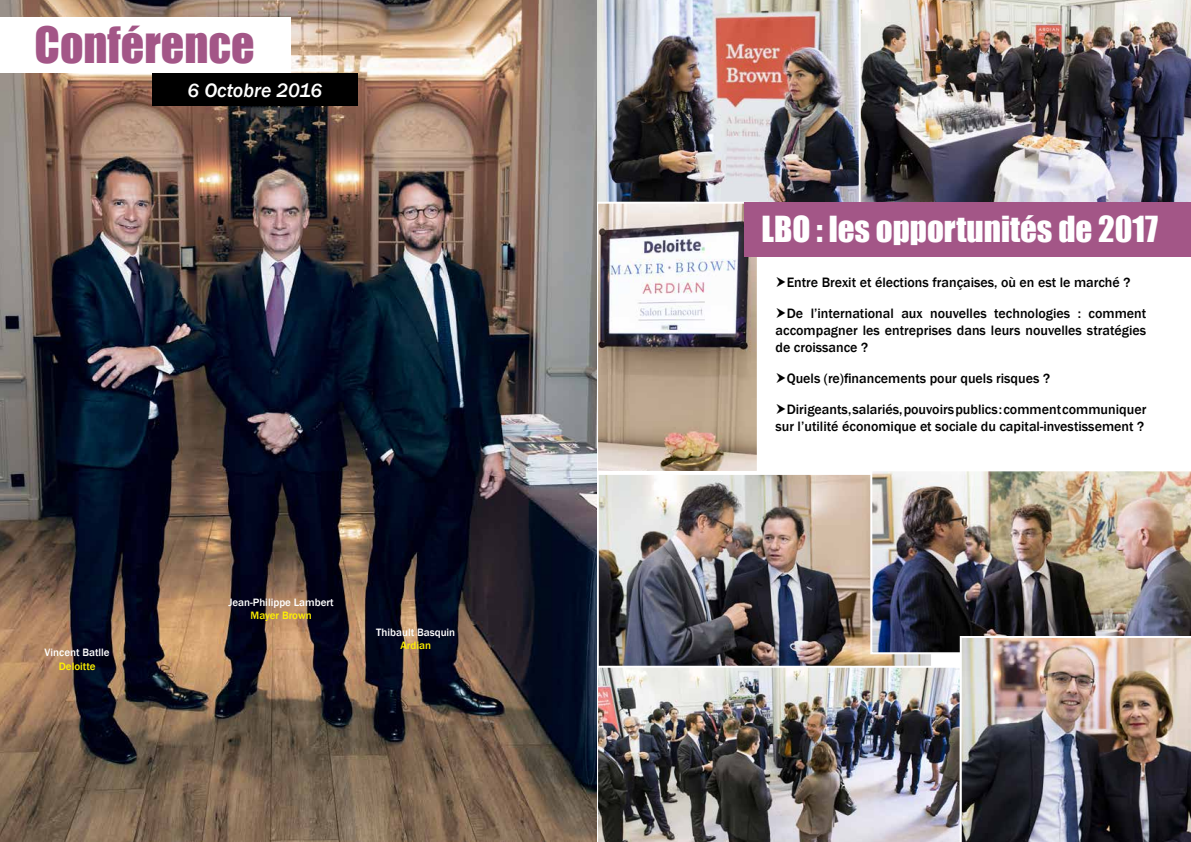
<style>
.page{position:relative;width:1191px;height:842px;background:#fff}
.page>*{position:absolute;margin:0;border:0;box-sizing:border-box;transform-origin:0 0}
.t1{font:46px "Impact";color:#a35687}
.t2{font:33px "Impact";color:#fff}
.t3{font:italic 500 20px "Franklin Gothic";color:#fff}
.t4{font:500 14px/16.8px "Franklin Gothic";color:#000;text-align:justify}
.t5{font:500 11px "Franklin Gothic";color:#fff}
.t6{font:500 11px "Franklin Gothic";color:#fff200}
</style>
<div class="page">
<img style="left:860px;top:0;width:331px;height:202px">
<img style="left:600px;top:476px;width:330px;height:190px">
<img style="left:597px;top:0;width:262px;height:202px">
<img style="left:870px;top:471px;width:321px;height:183px">
<img style="left:598px;top:667px;width:361px;height:175px">
<img style="left:599px;top:205px;width:157px;height:265px">
<div style="left:596px;top:202px;width:163px;height:271px;border:2px solid #fff"></div>
<img style="left:959px;top:636px;width:232px;height:206px">
<img style="left:0;top:0;width:597px;height:842px">
<div style="left:0;top:17px;width:291px;height:56px;background:#fff"></div>
<div style="left:152px;top:74px;width:206px;height:32px;background:#000"></div>
<div style="left:744px;top:202px;width:447px;height:54px;background:#a35687"></div>
<h1 class="t1" style="left:35px;top:9px;width:222px">Conférence</h1>
<h3 class="t3" style="left:188px;top:78px;width:136px">6 Octobre 2016</h3>
<p class="t5" style="left:45px;top:646px;width:67px">Vincent Batlle</p>
<p class="t6" style="left:59px;top:659px;width:38px">Deloitte</p>
<p class="t5" style="left:228px;top:595px;width:107px">Jean-Philippe Lambert</p>
<p class="t6" style="left:250px;top:609px;width:63px">Mayer Brown</p>
<p class="t5" style="left:376px;top:625px;width:80px">Thibault Basquin</p>
<p class="t6" style="left:400px;top:638px;width:32px">Ardian</p>
<h2 class="t2" style="left:761px;top:203px;width:398px">LBO : les opportunités de 2017</h2>
<p class="t4" style="left:786px;top:274px;width:345px">Entre Brexit et élections françaises, où en est le marché ?</p>
<p class="t4" style="left:775px;top:305px;width:372px;text-indent:11px">De l’international aux nouvelles technologies : comment accompagner les entreprises dans leurs nouvelles stratégies de croissance ?</p>
<p class="t4" style="left:786px;top:370px;width:265px">Quels (re)financements pour quels risques ?</p>
<p class="t4" style="left:775px;top:401px;width:372px;text-align:right">Dirigeants, salariés, pouvoirs publics : comment communiquer sur l’utilité économique et sociale du capital-investissement ?</p>
</div>
